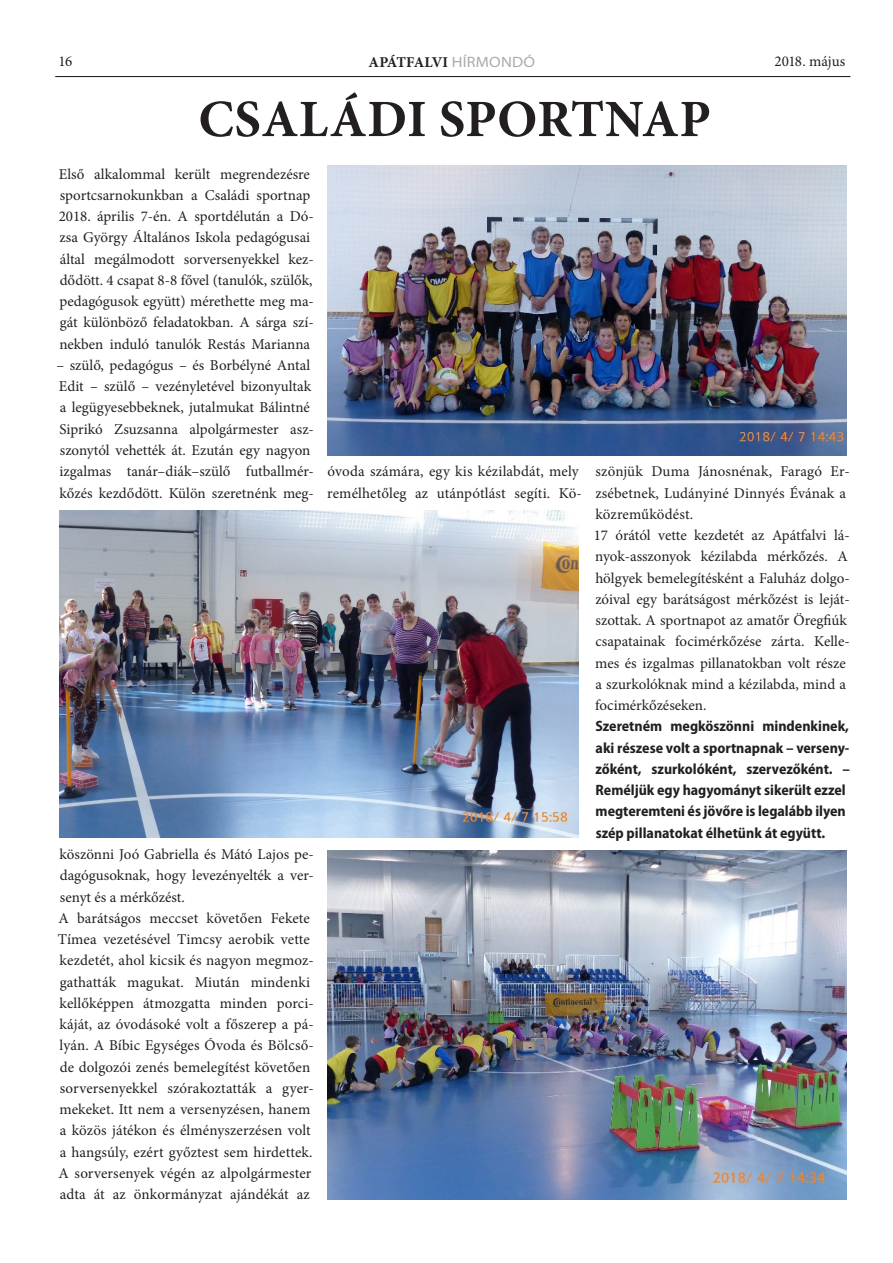
<style>
.page{position:relative;width:893px;height:1263px;background:#fff}
.page>*{position:absolute;margin:0;border:0;box-sizing:border-box;transform-origin:0 0}
.cím{font:700 52.5px "Minion Pro";letter-spacing:.01em;color:#231f20}
.t1{font:15px/21.3px "Minion Pro";color:#231f20}
.t2{font:700 semi-condensed 15px/21.3px "Myriad Pro";color:#231f20}
.t3{font:700 15px "Minion Pro";letter-spacing:-.025em;color:#231f20}
.s1{font-family:"Myriad Pro";font-weight:400;font-stretch:semi-expanded;color:#a8a9ad}
</style>
<div class="page">
<hr style="left:55px;top:76px;width:795px;height:1px;background:#231f20">
<img style="left:327px;top:166px;width:519px;height:289px">
<img style="left:327px;top:850px;width:519px;height:349px">
<img style="left:60px;top:510px;width:518px;height:328px">
<p class="t1" style="left:59px;top:51px;width:15px">16</p>
<p class="t3" style="left:369px;top:51px;width:168px">APÁTFALVI <span class="s1">HÍRMONDÓ</span></p>
<p class="t1" style="left:774px;top:51px;width:72px">2018. május</p>
<p class="cím" style="left:198px;top:82px;width:514px">CSALÁDI SPORTNAP</p>
<p class="t1" style="left:59px;top:163px;width:257px">Első alkalommal került megrendezésre sportcsarnokunkban a Családi sportnap 2018. április 7-én. A sportdélután a Dó&shy;zsa György Általános Iskola pedagógusai által megálmodott sorversenyekkel kez&shy;dődött. 4 csapat 8-8 fővel (tanulók, szülők, pedagógusok együtt) mérethette meg ma&shy;gát különböző feladatokban. A sárga szí&shy;nekben induló tanulók Restás Marianna</p>
<p class="t1" style="left:56px;top:355px;width:259px">– szülő, pedagógus – és Borbélyné Antal Edit – szülő – vezényletével bizonyultak a legügyesebbeknek, jutalmukat Bálintné Siprikó Zsuzsanna alpolgármester as - szonytól vehették át. Ezután egy nagyon izgalmas tanár–diák–szülő futballmér&shy;kőzés kezdődött. Külön szeretnénk meg-</p>
<p class="t1" style="left:327px;top:461px;width:256px">óvoda számára, egy kis kézilabdát, mely remélhetőleg az utánpótlást segíti. Kö-</p>
<p class="t1" style="left:595px;top:461px;width:256px">szönjük Duma Jánosnénak, Faragó Er&shy;zsébetnek, Ludányiné Dinnyés Évának a közreműködést.</p>
<p class="t1" style="left:594px;top:525px;width:258px">17 órától vette kezdetét az Apátfalvi lá&shy;nyok-asszonyok kézilabda mérkőzés. A hölgyek bemelegítésként a Faluház dolgo&shy;zóival egy barátságost mérkőzést is leját&shy;szottak. A sportnapot az amatőr Öregfiúk csapatainak focimérkőzése zárta. Kelle&shy;mes és izgalmas pillanatokban volt része a szurkolóknak mind a kézilabda, mind a focimérkőzéseken.</p>
<p class="t2" style="left:595px;top:715px;width:256px">Szeretném megköszönni mindenkinek, aki részese volt a sportnapnak – verseny&shy;zőként, szurkolóként, szervezőként. – Reméljük egy hagyományt sikerült ezzel megteremteni és jövőre is legalább ilyen szép pillanatokat élhetünk át együtt.</p>
<p class="t1" style="left:60px;top:844px;width:256px;text-align:justify">köszönni Joó Gabriella és Mátó Lajos pe&shy;dagógusoknak, hogy levezényelték a ver&shy;senyt és a mérkőzést.</p>
<p class="t1" style="left:58px;top:907px;width:258px">A barátságos meccset követően Fekete Tímea vezetésével Timcsy aerobik vette kezdetét, ahol kicsik és nagyon megmoz&shy;gathatták magukat. Miután mindenki kellőképpen átmozgatta minden porci&shy;káját, az óvodásoké volt a főszerep a pá&shy;lyán. A Bíbic Egységes Óvoda és Bölcső&shy;de dolgozói zenés bemelegítést követően sorversenyekkel szórakoztatták a gyer&shy;mekeket. Itt nem a versenyzésen, hanem a közös játékon és élményszerzésen volt a hangsúly, ezért győztest sem hirdettek.<br>A sorversenyek végén az alpolgármester adta át az önkormányzat ajándékát az</p>
</div>
